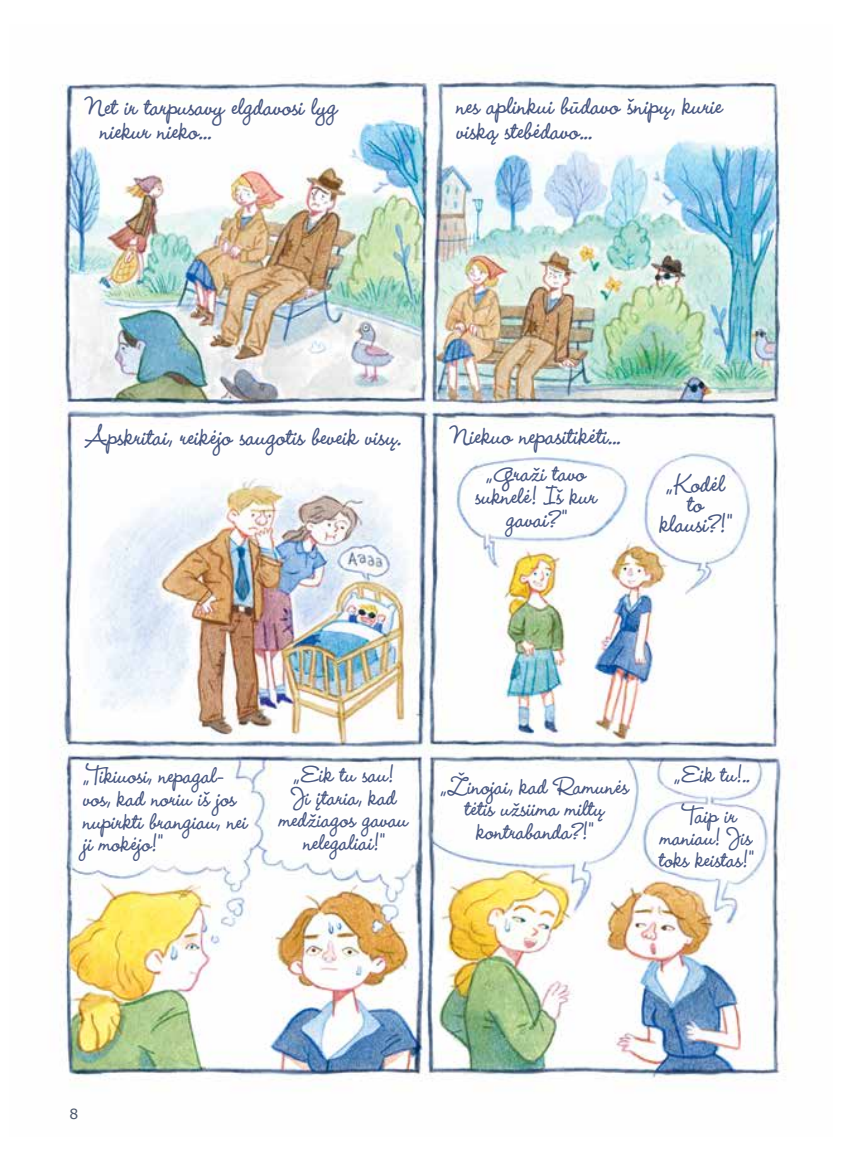
<style>
.page{position:relative;width:844px;height:1166px;background:#fff}
.page>*{position:absolute;margin:0;border:0;box-sizing:border-box;transform-origin:0 0}
.t1{font:700 31.5px/24.3px "Wendy LP";letter-spacing:.01em;color:#495881;scale:.91 1}
.t2{font:700 30.28px/23.3px "Wendy LP";letter-spacing:.01em;color:#495881;text-align:center;scale:.91 1}
.t3{font:700 29.22px/22.6px "Wendy LP";letter-spacing:.01em;color:#495881;text-align:center;scale:.91 1}
.t4{font:700 28.88px/22.1px "Wendy LP";letter-spacing:.005em;color:#495881;text-align:center;scale:.91 1}
.t5{font:14px "Verdana";color:#4c586c}
</style>
<div class="page">
<img style="left:51px;top:75px;width:736px;height:1006px">
<p class="t1" style="left:100px;top:94px;width:261px;text-indent:-15px">Net ir tarpusavy elgdavosi lyg niekur nieko...</p>
<p class="t1" style="left:456px;top:94px;width:297px">nes aplinkui būdavo šnipų, kurie viską stebėdavo...</p>
<p class="t1" style="left:86px;top:424px;width:352px">Apskritai, reikėjo saugotis beveik visų.</p>
<p class="t1" style="left:450px;top:424px;width:192px">Niekuo nepasitikėti...</p>
<p class="t2" style="left:475px;top:461px;width:138px">„Graži tavo suknelė! Iš kur gavai?“</p>
<p class="t1" style="left:666px;top:471px;width:65px">„Kodėl</p>
<p class="t1" style="left:687px;top:492px;width:19px">to</p>
<p class="t1" style="left:660px;top:512px;width:83px">klausi?!“</p>
<p class="t3" style="left:84px;top:764px;width:185px;text-align:left">„Tikiuosi, nepagal&shy;vos, kad noriu iš jos nupirkti brangiau, nei ji mokėjo!“</p>
<p class="t3" style="left:279px;top:763px;width:146px">„Eik tu sau!<br>Ji įtaria, kad medžiagos gavau nelegaliai!“</p>
<p class="t3" style="left:440px;top:775px;width:211px">„Žinojai, kad Ramunės tėtis užsiima miltų kontrabanda?!“</p>
<p class="t3" style="left:674px;top:763px;width:88px">„Eik tu!..</p>
<p class="t4" style="left:659px;top:804px;width:107px">Taip ir maniau! Jis toks keistas!“</p>
<p class="t5" style="left:69px;top:1104px;width:10px">8</p>
</div>
